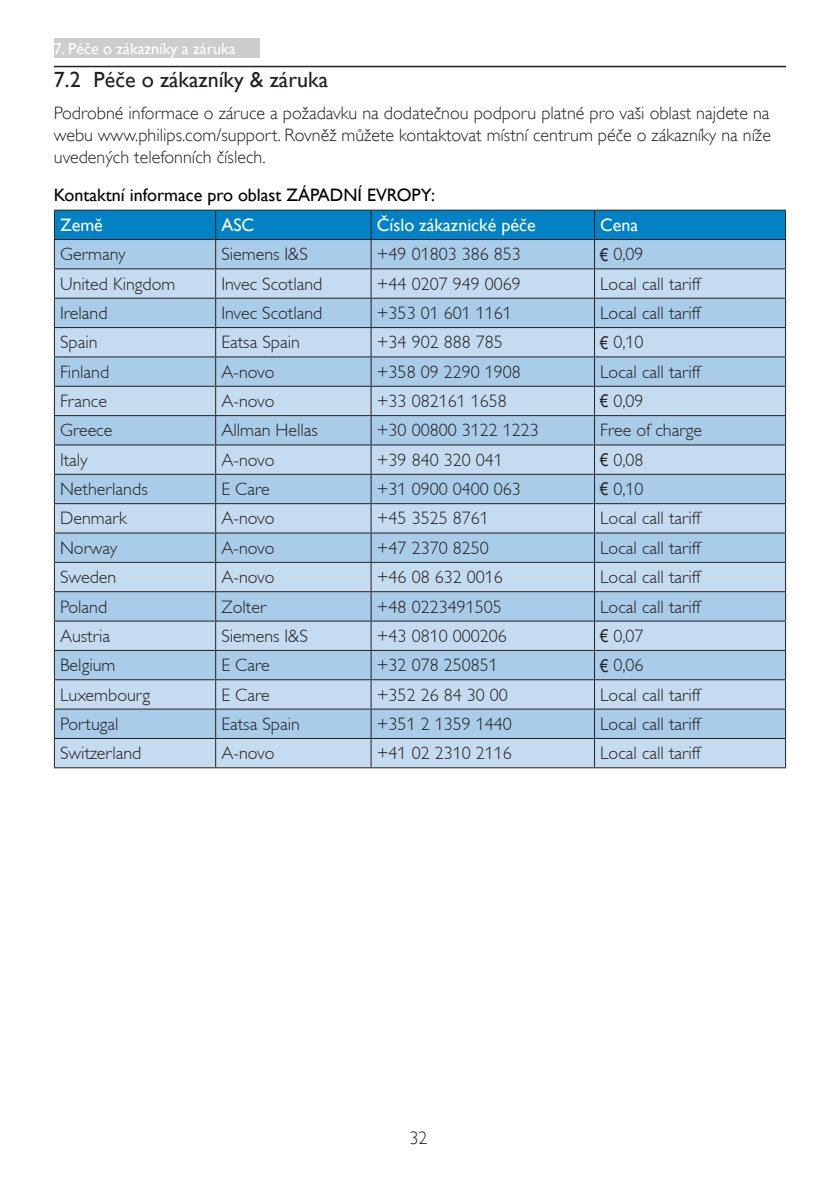
<style>
.page{position:relative;width:840px;height:1191px;background:#fff}
.page>*{position:absolute;margin:0;border:0;box-sizing:border-box;transform-origin:0 0}
.t1{font:22px "Gill Sans Alt One WGL";color:#231f20}
.t2{font:300 18px "Gill Alt One";color:#231f20}
.chapter-paragraph{font:18px/21.6px "Gill Sans Alt One WGL Light";color:#231f20;text-align:justify}
.Heading_3{font:18px "Gill Sans Alt One WGL";color:#000}
.t3{font:18px "Gill Sans Alt One WGL";color:#fff}
.t4{font:16px "Gill Sans Alt One WGL";color:#fff}
.s1{font-family:"Arial Narrow";font-weight:400}
</style>
<div class="page">
<div style="left:54px;top:38px;width:205px;height:20px;background:#cdcdcd"></div>
<hr style="left:54px;top:66px;width:731px;height:1px;background:#231f20">
<hr style="left:54px;top:767px;width:161px;height:1px;background:#231f20">
<hr style="left:215px;top:767px;width:156px;height:1px;background:#231f20">
<hr style="left:371px;top:767px;width:223px;height:1px;background:#231f20">
<svg style="left:54px;top:210px;width:731px;height:557px;background:#a8c9e3"></svg>
<hr style="left:594px;top:767px;width:191px;height:1px;background:#231f20">
<hr style="left:54px;top:239px;width:161px;height:1px;background:#231f20">
<hr style="left:215px;top:239px;width:156px;height:1px;background:#231f20">
<hr style="left:371px;top:239px;width:223px;height:1px;background:#231f20">
<hr style="left:594px;top:239px;width:191px;height:1px;background:#231f20">
<p class="t4" style="left:54px;top:38px;width:183px">7. Péče o zákazníky a záruka</p>
<p class="t1" style="left:54px;top:65px;width:275px">7.2 Péče o zákazníky &amp; záruka</p>
<p class="chapter-paragraph" style="left:54px;top:103px;width:718px">Podrobné informace o záruce a požadavku na dodatečnou podporu platné pro vaši oblast najdete na webu www.philips.com/support. Rovněž můžete kontaktovat místní centrum péče o zákazníky na níže uvedených telefonních číslech.</p>
<p class="Heading_3" style="left:54px;top:183px;width:382px">Kontaktní informace pro oblast ZÁPADNÍ EVROPY:</p>
<p class="t3" style="left:60px;top:212px;width:44px">Země</p>
<p class="t3" style="left:221px;top:212px;width:34px">ASC</p>
<p class="t3" style="left:376px;top:212px;width:160px">Číslo zákaznické péče</p>
<p class="t3" style="left:600px;top:212px;width:40px">Cena</p>
<p class="t2" style="left:60px;top:244px;width:67px">Germany</p>
<p class="t2" style="left:221px;top:244px;width:88px">Siemens I&amp;S</p>
<p class="t2" style="left:376px;top:244px;width:145px">+49 01803 386 853</p>
<p class="t2" style="left:600px;top:244px;width:45px"><span class="s1">€</span> 0,09</p>
<p class="t2" style="left:60px;top:273px;width:117px">United Kingdom</p>
<p class="t2" style="left:221px;top:273px;width:103px">Invec Scotland</p>
<p class="t2" style="left:376px;top:273px;width:145px">+44 0207 949 0069</p>
<p class="t2" style="left:600px;top:273px;width:102px">Local call tariff</p>
<p class="t2" style="left:60px;top:303px;width:49px">Ireland</p>
<p class="t2" style="left:221px;top:303px;width:103px">Invec Scotland</p>
<p class="t2" style="left:376px;top:303px;width:136px">+353 01 601 1161</p>
<p class="t2" style="left:600px;top:303px;width:102px">Local call tariff</p>
<p class="t2" style="left:60px;top:332px;width:39px">Spain</p>
<p class="t2" style="left:221px;top:332px;width:80px">Eatsa Spain</p>
<p class="t2" style="left:376px;top:332px;width:127px">+34 902 888 785</p>
<p class="t2" style="left:600px;top:332px;width:45px"><span class="s1">€</span> 0,10</p>
<p class="t2" style="left:60px;top:361px;width:51px">Finland</p>
<p class="t2" style="left:221px;top:361px;width:55px">A-novo</p>
<p class="t2" style="left:376px;top:361px;width:145px">+358 09 2290 1908</p>
<p class="t2" style="left:600px;top:361px;width:102px">Local call tariff</p>
<p class="t2" style="left:60px;top:391px;width:48px">France</p>
<p class="t2" style="left:221px;top:391px;width:55px">A-novo</p>
<p class="t2" style="left:376px;top:391px;width:131px">+33 082161 1658</p>
<p class="t2" style="left:600px;top:391px;width:45px"><span class="s1">€</span> 0,09</p>
<p class="t2" style="left:60px;top:420px;width:54px">Greece</p>
<p class="t2" style="left:221px;top:420px;width:98px">Allman Hellas</p>
<p class="t2" style="left:376px;top:420px;width:163px">+30 00800 3122 1223</p>
<p class="t2" style="left:600px;top:420px;width:103px">Free of charge</p>
<p class="t2" style="left:60px;top:449px;width:29px">Italy</p>
<p class="t2" style="left:221px;top:449px;width:55px">A-novo</p>
<p class="t2" style="left:376px;top:449px;width:127px">+39 840 320 041</p>
<p class="t2" style="left:600px;top:449px;width:45px"><span class="s1">€</span> 0,08</p>
<p class="t2" style="left:60px;top:479px;width:89px">Netherlands</p>
<p class="t2" style="left:221px;top:479px;width:50px">E Care</p>
<p class="t2" style="left:376px;top:479px;width:145px">+31 0900 0400 063</p>
<p class="t2" style="left:600px;top:479px;width:45px"><span class="s1">€</span> 0,10</p>
<p class="t2" style="left:60px;top:508px;width:68px">Denmark</p>
<p class="t2" style="left:221px;top:508px;width:55px">A-novo</p>
<p class="t2" style="left:376px;top:508px;width:113px">+45 3525 8761</p>
<p class="t2" style="left:600px;top:508px;width:102px">Local call tariff</p>
<p class="t2" style="left:60px;top:537px;width:59px">Norway</p>
<p class="t2" style="left:221px;top:537px;width:55px">A-novo</p>
<p class="t2" style="left:376px;top:537px;width:113px">+47 2370 8250</p>
<p class="t2" style="left:600px;top:537px;width:102px">Local call tariff</p>
<p class="t2" style="left:60px;top:567px;width:58px">Sweden</p>
<p class="t2" style="left:221px;top:567px;width:55px">A-novo</p>
<p class="t2" style="left:376px;top:567px;width:127px">+46 08 632 0016</p>
<p class="t2" style="left:600px;top:567px;width:102px">Local call tariff</p>
<p class="t2" style="left:60px;top:596px;width:49px">Poland</p>
<p class="t2" style="left:221px;top:596px;width:46px">Zolter</p>
<p class="t2" style="left:376px;top:596px;width:126px">+48 0223491505</p>
<p class="t2" style="left:600px;top:596px;width:102px">Local call tariff</p>
<p class="t2" style="left:60px;top:625px;width:52px">Austria</p>
<p class="t2" style="left:221px;top:625px;width:88px">Siemens I&amp;S</p>
<p class="t2" style="left:376px;top:625px;width:131px">+43 0810 000206</p>
<p class="t2" style="left:600px;top:625px;width:45px"><span class="s1">€</span> 0,07</p>
<p class="t2" style="left:60px;top:655px;width:57px">Belgium</p>
<p class="t2" style="left:221px;top:655px;width:50px">E Care</p>
<p class="t2" style="left:376px;top:655px;width:122px">+32 078 250851</p>
<p class="t2" style="left:600px;top:655px;width:45px"><span class="s1">€</span> 0,06</p>
<p class="t2" style="left:60px;top:684px;width:91px">Luxembourg</p>
<p class="t2" style="left:221px;top:684px;width:50px">E Care</p>
<p class="t2" style="left:376px;top:684px;width:132px">+352 26 84 30 00</p>
<p class="t2" style="left:600px;top:684px;width:102px">Local call tariff</p>
<p class="t2" style="left:60px;top:714px;width:60px">Portugal</p>
<p class="t2" style="left:221px;top:714px;width:80px">Eatsa Spain</p>
<p class="t2" style="left:376px;top:714px;width:136px">+351 2 1359 1440</p>
<p class="t2" style="left:600px;top:714px;width:102px">Local call tariff</p>
<p class="t2" style="left:60px;top:743px;width:83px">Switzerland</p>
<p class="t2" style="left:221px;top:743px;width:55px">A-novo</p>
<p class="t2" style="left:376px;top:743px;width:136px">+41 02 2310 2116</p>
<p class="t2" style="left:600px;top:743px;width:102px">Local call tariff</p>
<p class="chapter-paragraph" style="left:409px;top:1127px;width:19px">32</p>
</div>
